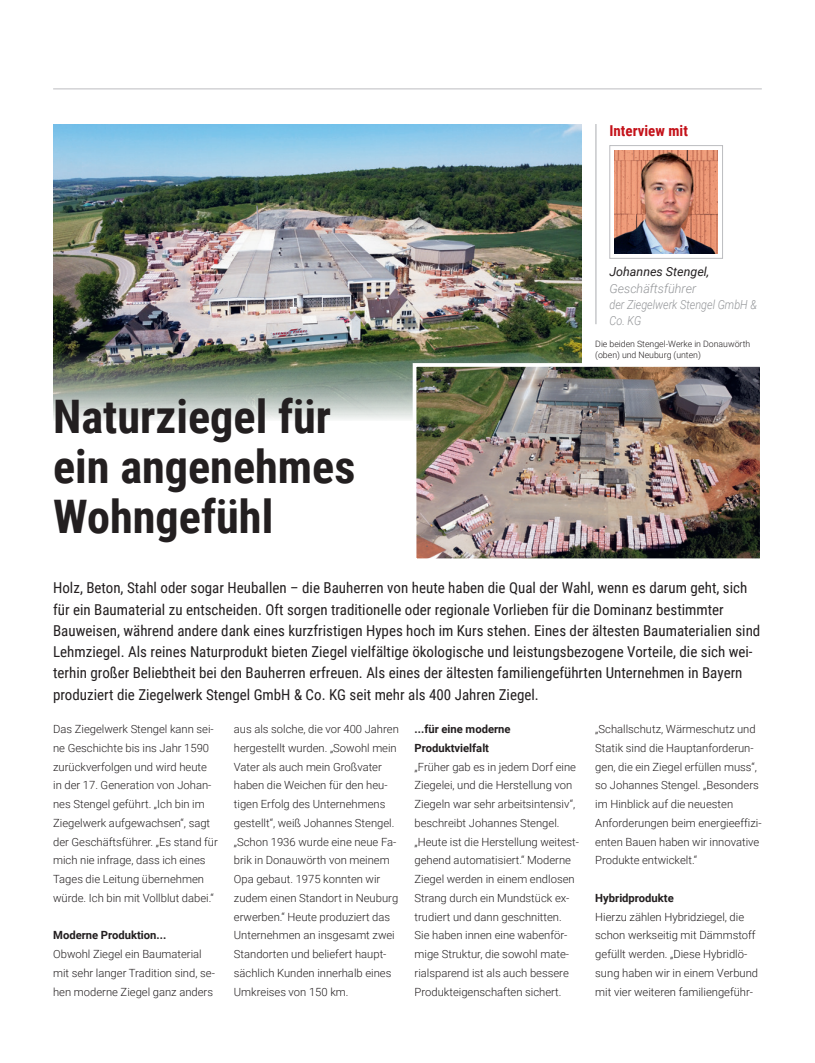
<style>
.page{position:relative;width:815px;height:1063px;background:#fff}
.page>*{position:absolute;margin:0;border:0;box-sizing:border-box;transform-origin:0 0}
.Headline{font:700 46.25px/50px "Roboto Condensed";color:#231f20}
.Vorspann{font:15px/21.2px "Roboto Condensed";color:#231f20}
.Interview_mit{font:700 15px "Roboto Condensed";color:#c4121a}
.Firma_Interviewpartner{font:italic 300 12.5px/16.2px "Roboto";color:#939598;scale:.87 1}
.Name_Interviewpartner{font:italic 12.5px "Roboto";color:#231f20}
.Funktion_Interviewpartner{font:italic 300 12.5px "Roboto";color:#939598}
.Fließtext{font:300 11.25px/18.8px "Roboto";color:#231f20}
.Zwischenüberschrift{font:700 11.25px/18.8px "Roboto";color:#231f20}
.Bildunterschrift{font:300 8.75px/11.2px "Roboto";color:#231f20}
</style>
<div class="page">
<img style="left:53px;top:124px;width:528px;height:296px">
<hr style="left:53px;top:89px;width:709px;height:1px;background:#bcbdc0">
<svg style="left:609px;top:145px;width:114px;height:114px"></svg>
<img style="left:615px;top:151px;width:103px;height:102px">
<hr style="left:595px;top:124px;width:2px;height:200px;background:#bcbdc0">
<img style="left:418px;top:368px;width:341px;height:189px">
<div style="left:413px;top:363px;width:351px;height:199px;border:4px solid #fff"></div>
<p class="Interview_mit" style="left:609px;top:120px;width:80px">Interview mit</p>
<p class="Name_Interviewpartner" style="left:609px;top:263px;width:101px">Johannes Stengel,</p>
<p class="Funktion_Interviewpartner" style="left:609px;top:280px;width:88px">Geschäftsführer</p>
<p class="Firma_Interviewpartner" style="left:609px;top:296px;width:171px">der Ziegelwerk Stengel GmbH &amp;<br>Co. KG</p>
<p class="Bildunterschrift" style="left:595px;top:338px;width:157px">Die beiden Stengel-Werke in Donauwörth (oben) und Neuburg (unten)</p>
<p class="Headline" style="left:53px;top:390px;width:304px">Naturziegel für ein angenehmes<br>Wohngefühl</p>
<p class="Vorspann" style="left:53px;top:577px;width:709px">Holz, Beton, Stahl oder sogar Heuballen – die Bauherren von heute haben die Qual der Wahl, wenn es darum geht, sich für ein Baumaterial zu entscheiden. Oft sorgen traditionelle oder regionale Vorlieben für die Dominanz bestimmter Bauweisen, während andere dank eines kurzfristigen Hypes hoch im Kurs stehen. Eines der ältesten Baumaterialien sind Lehmziegel. Als reines Naturprodukt bieten Ziegel vielfältige ökologische und leistungsbezogene Vorteile, die sich wei&shy;terhin großer Beliebtheit bei den Bauherren erfreuen. Als eines der ältesten familiengeführten Unternehmen in Bayern produziert die Ziegelwerk Stengel GmbH &amp; Co. KG seit mehr als 400 Jahren Ziegel.</p>
<p class="Fließtext" style="left:53px;top:719px;width:166px">Das Ziegelwerk Stengel kann sei&shy;ne Geschichte bis ins Jahr 1590 zurückverfolgen und wird heute in der 17. Generation von Johan&shy;nes Stengel geführt. „Ich bin im<br>Ziegelwerk aufgewachsen“, sagt der Geschäftsführer. „Es stand für mich nie infrage, dass ich eines<br>Tages die Leitung übernehmen würde. Ich bin mit Vollblut dabei.“</p>
<p class="Zwischenüberschrift" style="left:53px;top:926px;width:115px">Moderne Produktion...</p>
<p class="Fließtext" style="left:53px;top:944px;width:163px">Obwohl Ziegel ein Baumaterial mit sehr langer Tradition sind, se&shy;hen moderne Ziegel ganz anders</p>
<p class="Fließtext" style="left:234px;top:719px;width:167px">aus als solche, die vor 400 Jahren hergestellt wurden. „Sowohl mein<br>Vater als auch mein Großvater haben die Weichen für den heu&shy;tigen Erfolg des Unternehmens gestellt“, weiß Johannes Stengel. „Schon 1936 wurde eine neue Fa&shy;brik in Donauwörth von meinem<br>Opa gebaut. 1975 konnten wir zudem einen Standort in Neuburg erwerben.“ Heute produziert das<br>Unternehmen an insgesamt zwei<br>Standorten und beliefert haupt&shy;sächlich Kunden innerhalb eines<br>Umkreises von 150 km.</p>
<p class="Zwischenüberschrift" style="left:415px;top:719px;width:98px">...für eine moderne<br>Produktvielfalt</p>
<p class="Fließtext" style="left:595px;top:719px;width:168px">„Schallschutz, Wärmeschutz und<br>Statik sind die Hauptanforderun&shy;gen, die ein Ziegel erfüllen muss“, so Johannes Stengel. „Besonders im Hinblick auf die neuesten<br>Anforderungen beim energieeffizi&shy;enten Bauen haben wir innovative<br>Produkte entwickelt.“</p>
<p class="Zwischenüberschrift" style="left:595px;top:888px;width:80px">Hybridprodukte</p>
<p class="Fließtext" style="left:595px;top:907px;width:164px">Hierzu zählen Hybridziegel, die schon werkseitig mit Dämmstoff gefüllt werden. „Diese Hybridlö&shy;sung haben wir in einem Verbund mit vier weiteren familiengeführ-</p>
<p class="Fließtext" style="left:415px;top:757px;width:166px">„Früher gab es in jedem Dorf eine<br>Ziegelei, und die Herstellung von<br>Ziegeln war sehr arbeitsintensiv“, beschreibt Johannes Stengel. „Heute ist die Herstellung weitest&shy;gehend automatisiert.“ Moderne<br>Ziegel werden in einem endlosen<br>Strang durch ein Mundstück ex&shy;trudiert und dann geschnitten.<br>Sie haben innen eine wabenför&shy;mige Struktur, die sowohl mate&shy;rialsparend ist als auch bessere<br>Produkteigenschaften sichert.</p>
</div>
